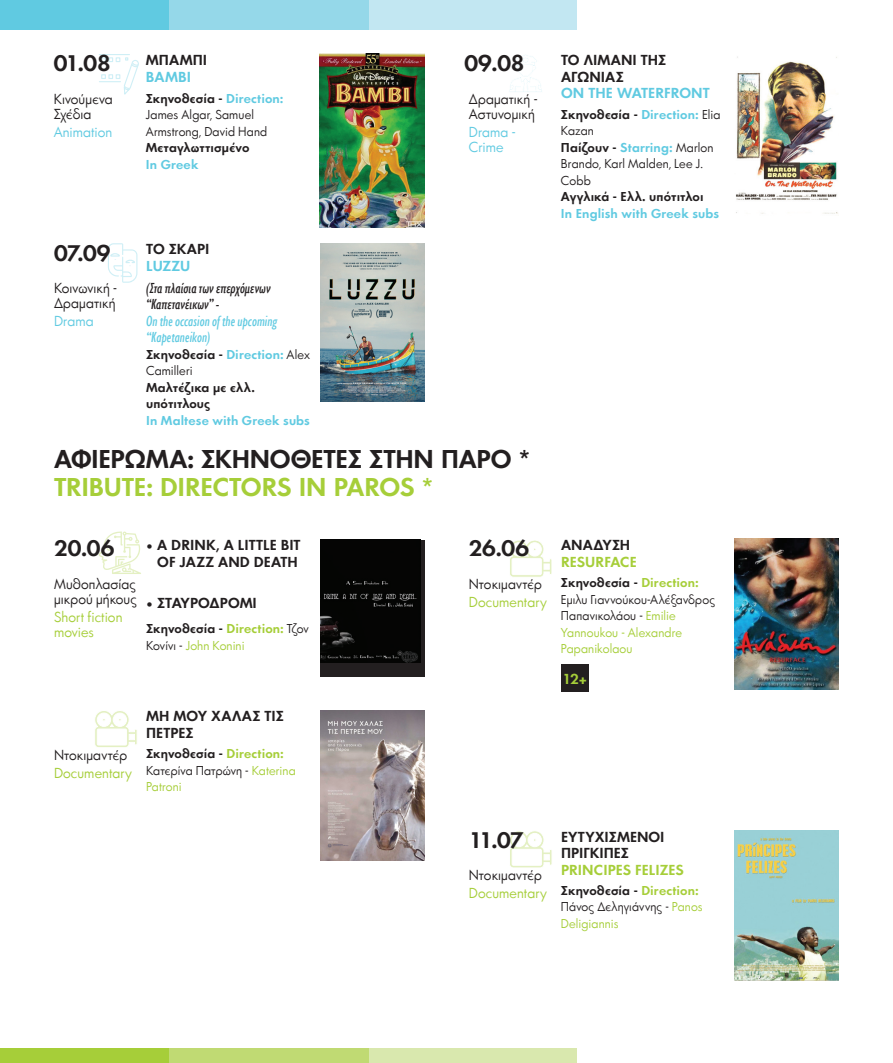
<style>
.page{position:relative;width:893px;height:1063px;background:#fff}
.page>*{position:absolute;margin:0;border:0;box-sizing:border-box;transform-origin:0 0}
.t1{font:24px "Art Futur H Bold";letter-spacing:-.01em;color:#231f20}
.t2{font:24px "Art Futur H Bold";letter-spacing:-.01em;color:#a6ce39}
.t3{font:21px "Art Futur H Bold";letter-spacing:-.005em;color:#231f20}
.t4{font:italic 500 condensed 15px/16.5px "Gill Sans Nova";color:#231f20}
.t5{font:italic 500 condensed 15px/16.5px "Gill Sans Nova";letter-spacing:.005em;color:#60cae1}
.t6{font:13.5px/16.5px "Art Futur H Bold";color:#231f20}
.t7{font:13.5px/15px "Art Futur H Plain";letter-spacing:.005em;color:#231f20}
.t8{font:13.5px/15px "Art Futur H Plain";letter-spacing:.01em;color:#a6ce39}
.t9{font:13.5px "Art Futur H Bold";color:#a6ce39}
.t10{font:13.5px "Art Futur H Bold";color:#60cae1}
.t11{font:13.5px/15px "Art Futur H Plain";letter-spacing:.01em;color:#60cae1}
.t12{font:12px/16.5px "Art Futur H Bold";letter-spacing:.01em;color:#231f20}
.t13{font:12px/16.5px "Art Futur H Plain";letter-spacing:.01em;color:#231f20}
.t14{font:12px "Art Futur H Bold";letter-spacing:.01em;color:#60cae1}
.t15{font:12px "Art Futur H Plain";letter-spacing:.01em;color:#a6ce39}
.s1{color:#60cae1}
.s2{font-family:"Art Futur H Plain"}
.s3{color:#231f20}
.s4{font-family:"Art Futur H Plain";color:#231f20}
.s5{color:#a6ce39}
</style>
<div class="page">
<svg style="left:509px;top:55px;width:33px;height:37px"></svg>
<hr style="left:99px;top:54px;width:30px;height:1px;background:#60cae1">
<svg style="left:99px;top:57px;width:40px;height:38px"></svg>
<svg style="left:108px;top:243px;width:29px;height:40px"></svg>
<svg style="left:510px;top:540px;width:42px;height:37px"></svg>
<svg style="left:510px;top:831px;width:42px;height:37px"></svg>
<svg style="left:99px;top:531px;width:42px;height:43px"></svg>
<div style="left:0;top:0;width:169px;height:30px;background:#60cae1"></div>
<div style="left:0;top:1048px;width:169px;height:15px;background:#a6ce39"></div>
<div style="left:169px;top:0;width:201px;height:30px;background:#95d8e9"></div>
<div style="left:169px;top:1048px;width:201px;height:15px;background:#c0da73"></div>
<div style="left:369px;top:0;width:208px;height:30px;background:#c2e7f2"></div>
<div style="left:369px;top:1048px;width:208px;height:15px;background:#d9e8ae"></div>
<img style="left:736px;top:56px;width:102px;height:158px">
<img style="left:320px;top:243px;width:104px;height:158px">
<img style="left:735px;top:539px;width:104px;height:150px">
<img style="left:735px;top:830px;width:104px;height:151px">
<img style="left:320px;top:54px;width:104px;height:173px">
<div style="left:561px;top:664px;width:28px;height:28px;background:#231f20"></div>
<svg style="left:95px;top:711px;width:42px;height:36px"></svg>
<div style="left:320px;top:540px;width:104px;height:137px;background:#231f20"></div>
<img style="left:320px;top:540px;width:100px;height:123px">
<img style="left:320px;top:710px;width:104px;height:151px">
<h2 class="t3" style="left:54px;top:51px;width:59px">01.08</h2>
<p class="t7" style="left:54px;top:92px;width:61px">Κινούμενα<br>Σχέδια</p>
<p class="t11" style="left:54px;top:125px;width:60px">Animation</p>
<p class="t6" style="left:146px;top:52px;width:63px">ΜΠΑΜΠΙ</p>
<p class="t10" style="left:146px;top:69px;width:47px">BAMBI</p>
<p class="t12" style="left:146px;top:90px;width:139px">Σκηνοθεσία - <span class="s1">Direction:</span></p>
<p class="t13" style="left:146px;top:107px;width:123px">James Algar, Samuel<br>Armstrong, David Hand</p>
<p class="t12" style="left:146px;top:140px;width:105px">Μεταγλωττισμένο</p>
<p class="t14" style="left:146px;top:157px;width:54px">In Greek</p>
<h2 class="t3" style="left:54px;top:240px;width:58px">07.09</h2>
<p class="t7" style="left:54px;top:281px;width:65px">Κοινωνική -<br>Δραματική</p>
<p class="t11" style="left:54px;top:314px;width:41px">Drama</p>
<p class="t6" style="left:146px;top:241px;width:65px">ΤΟ ΣΚΑΡΙ</p>
<p class="t10" style="left:146px;top:258px;width:46px">LUZZU</p>
<p class="t4" style="left:146px;top:279px;width:126px">(Στα πλαίσια των επερχόμενων “Καπετανέικων” -</p>
<p class="t5" style="left:146px;top:312px;width:133px">On the occasion of the upcoming “Kapetaneikon)</p>
<p class="t12" style="left:146px;top:346px;width:165px">Σκηνοθεσία - <span class="s1">Direction:</span> <span class="s2">Alex</span></p>
<p class="t13" style="left:146px;top:363px;width:48px">Camilleri</p>
<p class="t12" style="left:146px;top:379px;width:110px">Μαλτέζικα με ελλ. υπότιτλους</p>
<p class="t14" style="left:146px;top:413px;width:165px">In Maltese with Greek subs</p>
<h2 class="t3" style="left:464px;top:51px;width:62px">09.08</h2>
<p class="t7" style="left:469px;top:92px;width:70px">Δραματική -<br>Αστυνομική</p>
<p class="t11" style="left:469px;top:125px;width:48px">Drama -<br>Crime</p>
<h1 class="t1" style="left:54px;top:445px;width:477px">ΑΦΙΕΡΩΜΑ: ΣΚΗΝΟΘΕΤΕΣ ΣΤΗΝ ΠΑΡΟ *</h1>
<h1 class="t2" style="left:54px;top:473px;width:380px">TRIBUTE: DIRECTORS IN PAROS *</h1>
<p class="t6" style="left:561px;top:52px;width:106px">ΤΟ ΛΙΜΑΝΙ ΤΗΣ<br>ΑΓΩΝΙΑΣ</p>
<p class="t10" style="left:561px;top:85px;width:150px">ON THE WATERFRONT</p>
<p class="t12" style="left:561px;top:106px;width:161px">Σκηνοθεσία - <span class="s1">Direction:</span> <span class="s2">Elia</span></p>
<p class="t13" style="left:561px;top:123px;width:34px">Kazan</p>
<p class="t14" style="left:561px;top:140px;width:154px"><span class="s3">Παίζουν -</span> Starring: <span class="s4">Marlon</span></p>
<p class="t13" style="left:561px;top:156px;width:143px">Brando, Karl Malden, Lee J.<br>Cobb</p>
<p class="t12" style="left:561px;top:189px;width:144px">Αγγλικά - Ελλ. υπότιτλοι</p>
<p class="t14" style="left:561px;top:206px;width:160px">In English with Greek subs</p>
<h2 class="t3" style="left:54px;top:536px;width:62px">20.06</h2>
<h2 class="t3" style="left:469px;top:536px;width:62px">26.06</h2>
<p class="t6" style="left:146px;top:537px;width:156px;text-align:right">• A DRINK, A LITTLE BIT<br>OF JAZZ AND DEATH</p>
<p class="t6" style="left:146px;top:595px;width:112px">• ΣΤΑΥΡΟΔΡΟΜΙ</p>
<p class="t7" style="left:54px;top:577px;width:84px">Mυθοπλασίας μικρού μήκους</p>
<p class="t8" style="left:54px;top:610px;width:70px">Short fiction movies</p>
<p class="t7" style="left:469px;top:577px;width:75px">Nτοκιμαντέρ</p>
<p class="t8" style="left:469px;top:595px;width:79px">Documentary</p>
<p class="t12" style="left:146px;top:621px;width:164px">Σκηνοθεσία - <span class="s5">Direction:</span> <span class="s2">Τζον</span></p>
<p class="t15" style="left:146px;top:639px;width:100px"><span class="s3">Κονίνι -</span> John Konini</p>
<p class="t7" style="left:54px;top:748px;width:75px">Nτοκιμαντέρ</p>
<p class="t8" style="left:54px;top:766px;width:79px">Documentary</p>
<p class="t6" style="left:146px;top:708px;width:139px">ΜΗ ΜΟΥ ΧΑΛΑΣ ΤΙΣ<br>ΠΕΤΡΕΣ</p>
<p class="t12" style="left:146px;top:746px;width:139px">Σκηνοθεσία - <span class="s5">Direction:</span></p>
<p class="t13" style="left:146px;top:763px;width:151px">Κατερίνα Πατρώνη - <span class="s5">Katerina<br>Patroni</span></p>
<p class="t6" style="left:561px;top:537px;width:71px">ΑΝΑΔΥΣΗ</p>
<p class="t9" style="left:561px;top:554px;width:77px">RESURFACE</p>
<p class="t12" style="left:561px;top:575px;width:139px">Σκηνοθεσία - <span class="s5">Direction:</span></p>
<p class="t13" style="left:561px;top:592px;width:156px">Εμιλυ Γιαννούκου-Αλέξανδρος<br>Παπανικολάου - <span class="s5">Emilie<br>Yannoukou - Alexandre<br>Papanikolaou</span></p>
<p class="t9" style="left:563px;top:671px;width:26px">12+</p>
<h2 class="t3" style="left:469px;top:828px;width:56px">11.07</h2>
<p class="t7" style="left:469px;top:868px;width:75px">Nτοκιμαντέρ</p>
<p class="t8" style="left:469px;top:886px;width:79px">Documentary</p>
<p class="t6" style="left:561px;top:829px;width:105px">ΕΥΤΥΧΙΣΜΕΝΟΙ<br>ΠΡΙΓΚΙΠΕΣ</p>
<p class="t9" style="left:561px;top:862px;width:124px">PRΙNCIPES FELIZES</p>
<p class="t12" style="left:561px;top:882px;width:139px">Σκηνοθεσία - <span class="s5">Direction:</span></p>
<p class="t13" style="left:561px;top:899px;width:143px">Πάνος Δεληγιάννης - <span class="s5">Panos<br>Deligiannis</span></p>
</div>
